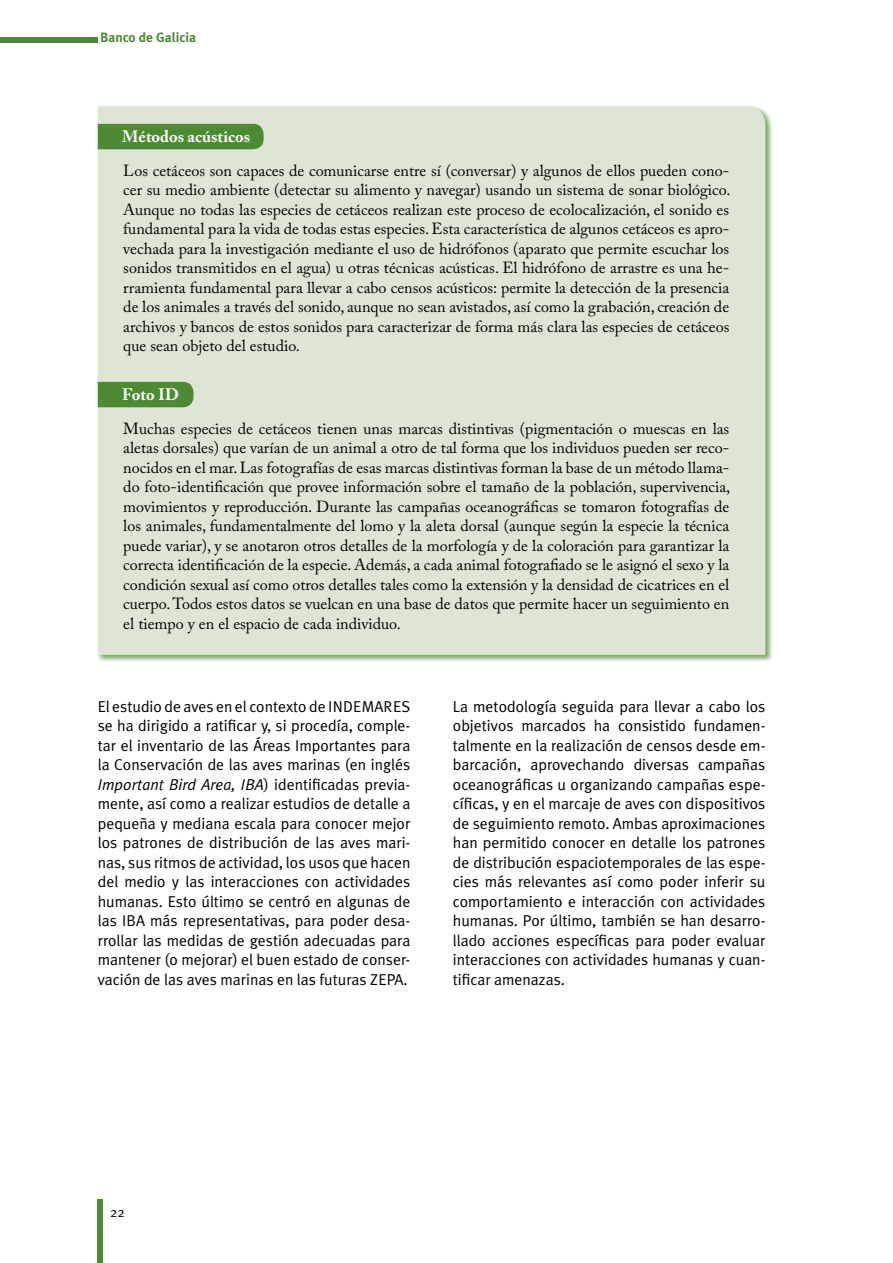
<style>
.page{position:relative;width:893px;height:1263px;background:#fff}
.page>*{position:absolute;margin:0;border:0;box-sizing:border-box;transform-origin:0 0}
.t1{font:700 16.5px "Adobe Caslon Pro";color:#fff}
.t2{font:16.05px/19.5px "Adobe Caslon Pro";color:#000;text-align:justify}
.t3{font:15.75px/19.5px "Meta Plus Normal";color:#000;text-align:justify}
.t4{font:700 13.5px "Meta Plus";color:#4c8b32}
.t5{font:13.5px "Meta";color:#000}
.s1{font-style:italic}
</style>
<div class="page">
<div style="left:98px;top:1199px;width:5px;height:64px;background:#4c8b32"></div>
<div style="left:0;top:37px;width:98px;height:5px;background:#4c8b32"></div>
<div style="left:96px;top:105px;width:677px;height:557px;background:#4c8b32;opacity:.75"></div>
<div style="left:98px;top:106px;width:667px;height:549px;background:#dfe5d4"></div>
<div style="left:98px;top:124px;width:166px;height:25px;background:#4c8b32"></div>
<div style="left:98px;top:382px;width:95px;height:25px;background:#4c8b32"></div>
<p class="t4" style="left:100px;top:30px;width:98px">Banco de Galicia</p>
<p class="t1" style="left:122px;top:127px;width:130px">Métodos acústicos</p>
<p class="t2" style="left:123px;top:161px;width:609px">Los cetáceos son capaces de comunicarse entre sí (conversar) y algunos de ellos pueden cono&shy;cer su medio ambiente (detectar su alimento y navegar) usando un sistema de sonar biológico.<br>Aunque no todas las especies de cetáceos realizan este proceso de ecolocalización, el sonido es fundamental para la vida de todas estas especies. Esta característica de algunos cetáceos es apro&shy;vechada para la investigación mediante el uso de hidrófonos (aparato que permite escuchar los sonidos transmitidos en el agua) u otras técnicas acústicas. El hidrófono de arrastre es una he&shy;rramienta fundamental para llevar a cabo censos acústicos: permite la detección de la presencia de los animales a través del sonido, aunque no sean avistados, así como la grabación, creación de archivos y bancos de estos sonidos para caracterizar de forma más clara las especies de cetáceos que sean objeto del estudio.</p>
<p class="t1" style="left:122px;top:385px;width:58px">Foto ID</p>
<p class="t2" style="left:123px;top:419px;width:609px">Muchas especies de cetáceos tienen unas marcas distintivas (pigmentación o muescas en las aletas dorsales) que varían de un animal a otro de tal forma que los individuos pueden ser reco&shy;nocidos en el mar. Las fotografías de esas marcas distintivas forman la base de un método llama&shy;do foto-identificación que provee información sobre el tamaño de la población, supervivencia, movimientos y reproducción. Durante las campañas oceanográficas se tomaron fotografías de los animales, fundamentalmente del lomo y la aleta dorsal (aunque según la especie la técnica puede variar), y se anotaron otros detalles de la morfología y de la coloración para garantizar la correcta identificación de la especie. Además, a cada animal fotografiado se le asignó el sexo y la condición sexual así como otros detalles tales como la extensión y la densidad de cicatrices en el cuerpo. Todos estos datos se vuelcan en una base de datos que permite hacer un seguimiento en el tiempo y en el espacio de cada individuo.</p>
<p class="t3" style="left:98px;top:696px;width:314px">El estudio de aves en el contexto de INDEMARES se ha dirigido a ratificar y, si procedía, comple&shy;tar el inventario de las Áreas Importantes para la Conservación de las aves marinas (en inglés <span class="s1">Important Bird Area, IBA</span>) identificadas previa&shy;mente, así como a realizar estudios de detalle a pequeña y mediana escala para conocer mejor los patrones de distribución de las aves mari&shy;nas, sus ritmos de actividad, los usos que hacen del medio y las interacciones con actividades humanas. Esto último se centró en algunas de las IBA más representativas, para poder desa&shy;rrollar las medidas de gestión adecuadas para mantener (o mejorar) el buen estado de conser&shy;vación de las aves marinas en las futuras ZEPA.</p>
<p class="t3" style="left:453px;top:696px;width:314px">La metodología seguida para llevar a cabo los objetivos marcados ha consistido fundamen&shy;talmente en la realización de censos desde em&shy;barcación, aprovechando diversas campañas oceanográficas u organizando campañas espe&shy;cíficas, y en el marcaje de aves con dispositivos de seguimiento remoto. Ambas aproximaciones han permitido conocer en detalle los patrones de distribución espaciotemporales de las espe&shy;cies más relevantes así como poder inferir su comportamiento e interacción con actividades humanas. Por último, también se han desarro&shy;llado acciones específicas para poder evaluar interacciones con actividades humanas y cuan&shy;tificar amenazas.</p>
<p class="t5" style="left:110px;top:1205px;width:16px">22</p>
</div>
